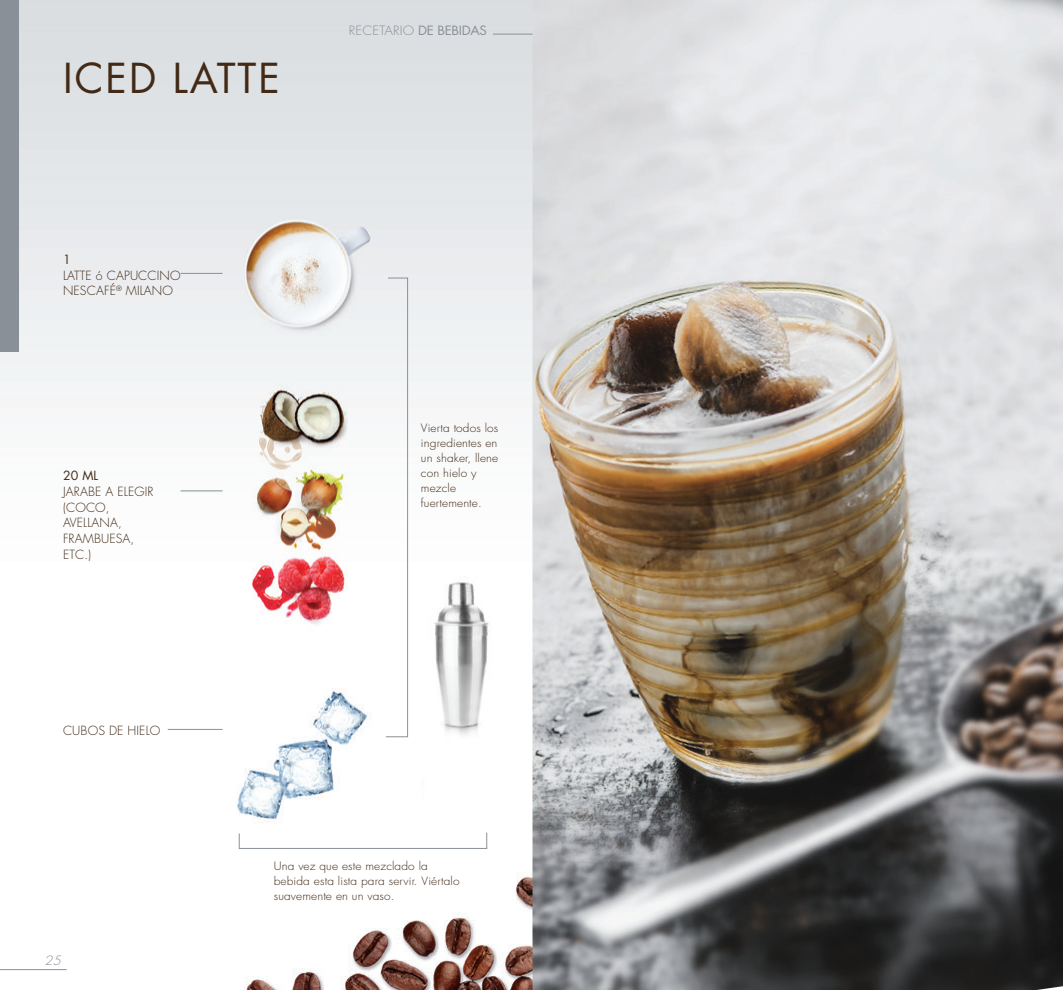
<style>
.page{position:relative;width:1063px;height:990px;background:#fff}
.page>*{position:absolute;margin:0;border:0;box-sizing:border-box;transform-origin:0 0}
.t1{font:40.25px "Futura Std";letter-spacing:.05em;color:#422a17}
.t2{font:300 12.5px "Futura Std";letter-spacing:.01em;color:#8a9097;scale:1.07 1}
.t3{font:italic 300 12.5px "Futura Std";color:#8a9097;scale:1.07 1}
.t4{font:300 12.38px/15.8px "Futura Std";letter-spacing:.01em;color:#422a17}
.t5{font:12.38px "Futura Std";color:#422a17}
.t6{font:300 11.25px/15px "Futura Std";letter-spacing:.01em;color:#422a17;scale:1.06 1}
.s1{font-weight:400}
</style>
<div class="page">
<img style="left:0;top:0;width:532px;height:990px">
<hr style="left:493px;top:34px;width:54px;height:1px;background:#8a9097">
<hr style="left:0;top:969px;width:67px;height:1px;background:#8a9097">
<hr style="left:181px;top:491px;width:41px;height:1px;background:#8a9097">
<hr style="left:181px;top:273px;width:41px;height:1px;background:#8a9097">
<hr style="left:168px;top:729px;width:54px;height:1px;background:#8a9097">
<svg style="left:385px;top:277px;width:23px;height:460px"></svg>
<svg style="left:238px;top:832px;width:249px;height:17px"></svg>
<div style="left:0;top:0;width:19px;height:351px;background:#8a9097"></div>
<img style="left:532px;top:0;width:530px;height:990px">
<h1 class="t1" style="left:63px;top:52px;width:218px">ICED LATTE</h1>
<p class="t5" style="left:63px;top:251px;width:9px">1</p>
<p class="t4" style="left:63px;top:268px;width:119px">LATTE ó CAPUCCINO<br>NESCAFÉ<sup>®</sup> MILANO</p>
<p class="t5" style="left:63px;top:468px;width:37px">20 ML</p>
<p class="t4" style="left:63px;top:484px;width:92px">JARABE A ELEGIR (COCO,<br>AVELLANA,<br>FRAMBUESA,<br>ETC.)</p>
<p class="t4" style="left:63px;top:723px;width:99px">CUBOS DE HIELO</p>
<p class="t2" style="left:349px;top:23px;width:130px">RECETARIO <span class="s1">DE BEBIDAS</span></p>
<p class="t6" style="left:421px;top:420px;width:75px">Vierta todos los ingredientes en un shaker, llene con hielo y mezcle fuertemente.</p>
<p class="t3" style="left:44px;top:953px;width:17px">25</p>
<p class="t6" style="left:274px;top:859px;width:177px">Una vez que este mezclado la bebida esta lista para servir. Viértalo suavemente en un vaso.</p>
</div>
